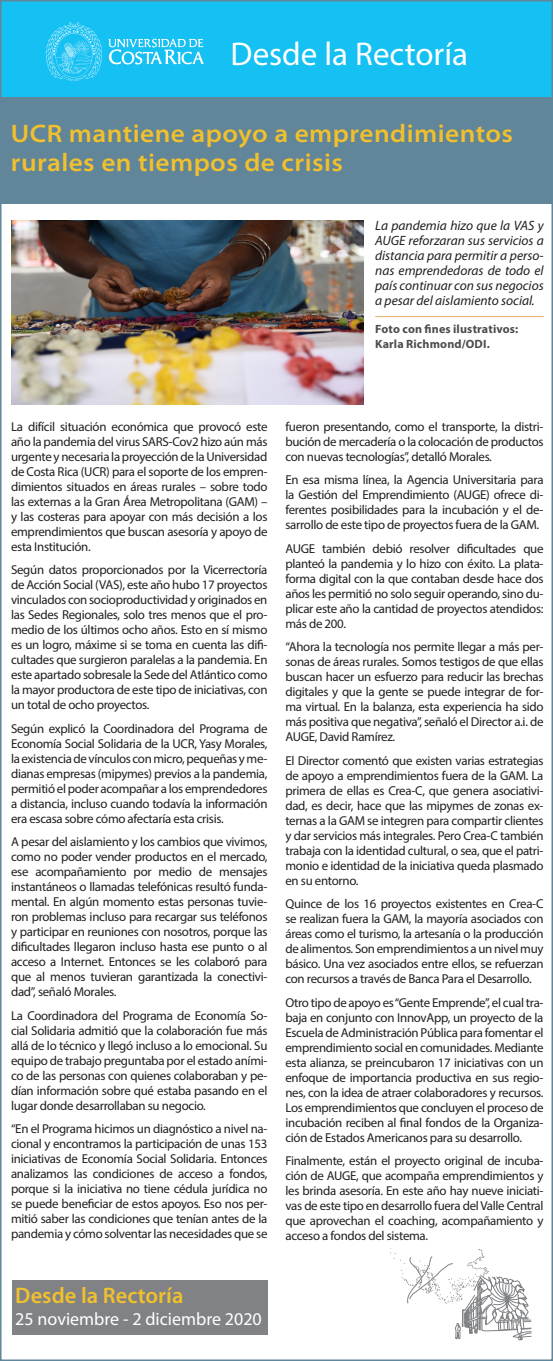
<style>
.page{position:relative;width:553px;height:1361px;background:#fff}
.page>*{position:absolute;margin:0;border:0;box-sizing:border-box;transform-origin:0 0}
.t1{font:33px "Myriad Pro";color:#fff}
.t2{font:600 semi-expanded 25.35px/28.5px "Myriad Pro";letter-spacing:.02em;color:#f1c02d}
.t3{font:600 22.5px "Myriad Pro";color:#f1c02d}
.t4{font:18px "Myriad Pro";color:#fff}
.t5{font:italic 13.5px/15px "Myriad Pro";color:#231f20;text-align:justify}
.t6{font:12.9px/15px "Myriad Pro";letter-spacing:-.025em;color:#231f20;text-align:justify}
.t7{font:700 12px/14.4px "Myriad Pro";letter-spacing:.015em;color:#4b4c4d}
</style>
<div class="page">
<div style="left:1px;top:0;width:551px;height:128px;background:#15c0f2"></div>
<div style="left:1px;top:98px;width:552px;height:106px;background:#618599"></div>
<svg style="left:390px;top:1248px;width:141px;height:93px"></svg>
<div style="left:12px;top:1280px;width:255px;height:54px;background:#808285"></div>
<hr style="left:375px;top:316px;width:169px;height:1px;background:#e4b364">
<svg style="left:109px;top:39px;width:95px;height:25px"></svg>
<svg style="left:46px;top:22px;width:56px;height:59px"></svg>
<img style="left:11px;top:220px;width:352px;height:184px">
<p class="t1" style="left:230px;top:34px;width:239px">Desde la Rectoría</p>
<p class="t2" style="left:11px;top:120px;width:503px">UCR mantiene apoyo a emprendimientos rurales en tiempos de crisis</p>
<p class="t5" style="left:375px;top:218px;width:170px">La pandemia hizo que la VAS y AUGE reforzaran sus servicios a distancia para permitir a perso&shy;nas emprendedoras de todo el país continuar con sus negocios a pesar del aislamiento social.</p>
<p class="t7" style="left:375px;top:322px;width:145px">Foto con fines ilustrativos:<br>Karla Richmond/ODI.</p>
<p class="t6" style="left:11px;top:419px;width:258px">La difícil situación económica que provocó este año la pandemia del virus SARS-Cov2 hizo aún más urgente y necesaria la proyección de la Universidad de Costa Rica (UCR) para el soporte de los empren&shy;dimientos situados en áreas rurales – sobre todo las externas a la Gran Área Metropolitana (GAM) – y las costeras para apoyar con más decisión a los emprendimientos que buscan asesoría y apoyo de esta Institución.</p>
<p class="t6" style="left:11px;top:562px;width:258px">Según datos proporcionados por la Vicerrectoría de Acción Social (VAS), este año hubo 17 proyectos vinculados con socioproductividad y originados en las Sedes Regionales, solo tres menos que el pro&shy;medio de los últimos ocho años. Esto en sí mismo es un logro, máxime si se toma en cuenta las difi&shy;cultades que surgieron paralelas a la pandemia. En este apartado sobresale la Sede del Atlántico como la mayor productora de este tipo de iniciativas, con un total de ocho proyectos.</p>
<p class="t6" style="left:11px;top:721px;width:258px">Según explicó la Coordinadora del Programa de Economía Social Solidaria de la UCR, Yasy Morales, la existencia de vínculos con micro, pequeñas y me&shy;dianas empresas (mipymes) previos a la pandemia, permitió el poder acompañar a los emprendedores a distancia, incluso cuando todavía la información era escasa sobre cómo afectaría esta crisis.</p>
<p class="t6" style="left:11px;top:834px;width:258px">A pesar del aislamiento y los cambios que vivimos, como no poder vender productos en el mercado, ese acompañamiento por medio de mensajes instantáneos o llamadas telefónicas resultó funda&shy;mental. En algún momento estas personas tuvie&shy;ron problemas incluso para recargar sus teléfonos y participar en reuniones con nosotros, porque las dificultades llegaron incluso hasta ese punto o al acceso a Internet. Entonces se les colaboró para que al menos tuvieran garantizada la conectivi&shy;dad”, señaló Morales.</p>
<p class="t6" style="left:11px;top:1008px;width:258px">La Coordinadora del Programa de Economía So&shy;cial Solidaria admitió que la colaboración fue más allá de lo técnico y llegó incluso a lo emocional. Su equipo de trabajo preguntaba por el estado aními&shy;co de las personas con quienes colaboraban y pe&shy;dían información sobre qué estaba pasando en el lugar donde desarrollaban su negocio.</p>
<p class="t6" style="left:11px;top:1121px;width:258px">“En el Programa hicimos un diagnóstico a nivel na&shy;cional y encontramos la participación de unas 153 iniciativas de Economía Social Solidaria. Entonces analizamos las condiciones de acceso a fondos, porque si la iniciativa no tiene cédula jurídica no se puede beneficiar de estos apoyos. Eso nos per&shy;mitió saber las condiciones que tenían antes de la pandemia y cómo solventar las necesidades que se</p>
<p class="t3" style="left:15px;top:1280px;width:170px">Desde la Rectoría</p>
<p class="t4" style="left:15px;top:1308px;width:248px">25 noviembre - 2 diciembre 2020</p>
<p class="t6" style="left:285px;top:419px;width:260px">fueron presentando, como el transporte, la distri&shy;bución de mercadería o la colocación de productos con nuevas tecnologías”, detalló Morales.</p>
<p class="t6" style="left:285px;top:472px;width:260px">En esa misma línea, la Agencia Universitaria para la Gestión del Emprendimiento (AUGE) ofrece di&shy;ferentes posibilidades para la incubación y el de&shy;sarrollo de este tipo de proyectos fuera de la GAM.</p>
<p class="t6" style="left:285px;top:541px;width:260px">AUGE también debió resolver dificultades que planteó la pandemia y lo hizo con éxito. La plata&shy;forma digital con la que contaban desde hace dos años les permitió no solo seguir operando, sino du&shy;plicar este año la cantidad de proyectos atendidos: más de 200.</p>
<p class="t6" style="left:285px;top:639px;width:260px">“Ahora la tecnología nos permite llegar a más per&shy;sonas de áreas rurales. Somos testigos de que ellas buscan hacer un esfuerzo para reducir las brechas digitales y que la gente se puede integrar de for&shy;ma virtual. En la balanza, esta experiencia ha sido más positiva que negativa”, señaló el Director a.i. de AUGE, David Ramírez.</p>
<p class="t6" style="left:285px;top:753px;width:260px">El Director comentó que existen varias estrategias de apoyo a emprendimientos fuera de la GAM. La primera de ellas es Crea-C, que genera asociativi&shy;dad, es decir, hace que las mipymes de zonas ex&shy;ternas a la GAM se integren para compartir clientes y dar servicios más integrales. Pero Crea-C también trabaja con la identidad cultural, o sea, que el patri&shy;monio e identidad de la iniciativa queda plasmado en su entorno.</p>
<p class="t6" style="left:285px;top:896px;width:260px">Quince de los 16 proyectos existentes en Crea-C se realizan fuera la GAM, la mayoría asociados con áreas como el turismo, la artesanía o la producción de alimentos. Son emprendimientos a un nivel muy básico. Una vez asociados entre ellos, se refuerzan con recursos a través de Banca Para el Desarrollo.</p>
<p class="t6" style="left:285px;top:995px;width:260px">Otro tipo de apoyo es “Gente Emprende”, el cual tra&shy;baja en conjunto con InnovApp, un proyecto de la Escuela de Administración Pública para fomentar el emprendimiento social en comunidades. Mediante esta alianza, se preincubaron 17 iniciativas con un enfoque de importancia productiva en sus regio&shy;nes, con la idea de atraer colaboradores y recursos.<br>Los emprendimientos que concluyen el proceso de incubación reciben al final fondos de la Organiza&shy;ción de Estados Americanos para su desarrollo.</p>
<p class="t6" style="left:285px;top:1153px;width:260px">Finalmente, están el proyecto original de incuba&shy;ción de AUGE, que acompaña emprendimientos y les brinda asesoría. En este año hay nueve iniciati&shy;vas de este tipo en desarrollo fuera del Valle Central que aprovechan el coaching, acompañamiento y acceso a fondos del sistema.</p>
</div>
